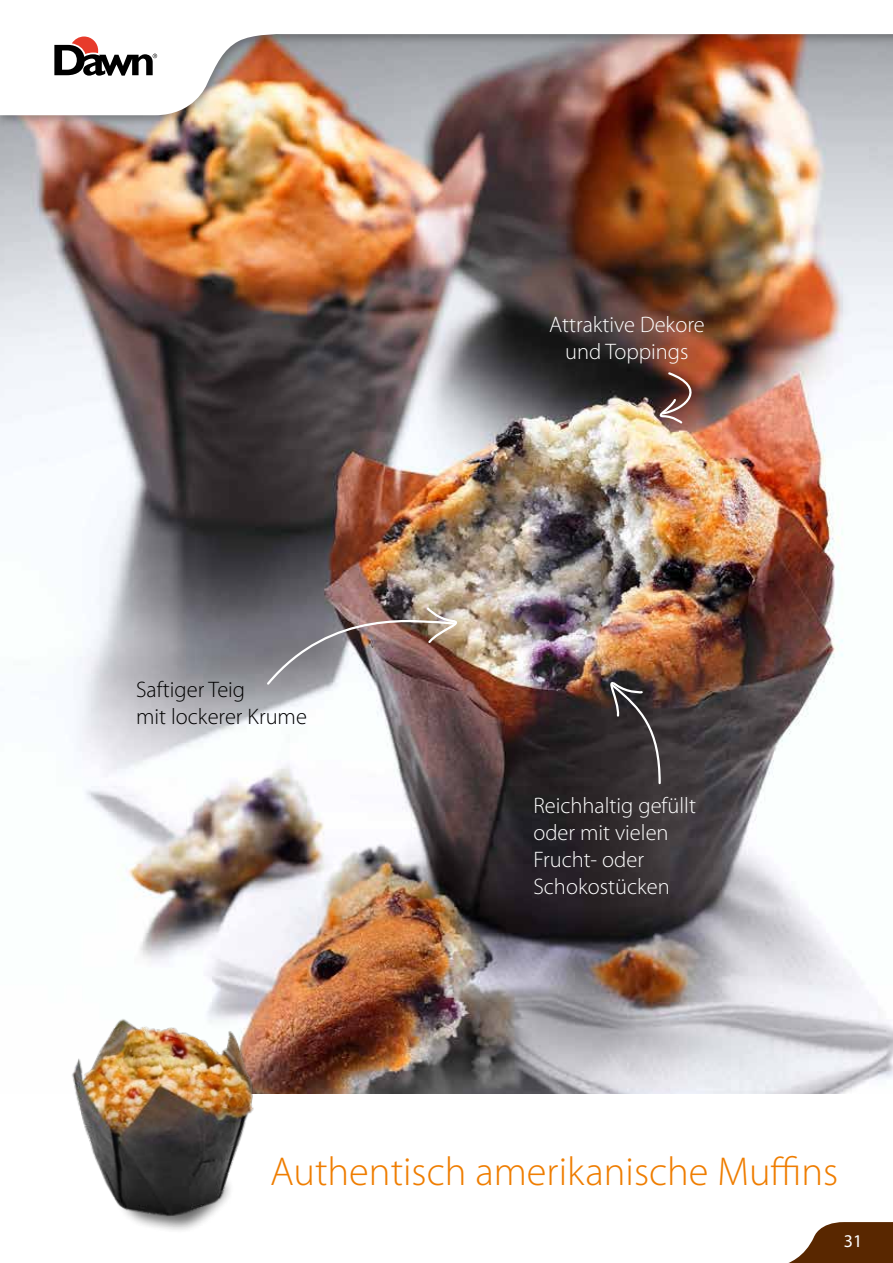
<style>
.page{position:relative;width:893px;height:1263px;background:#fff}
.page>*{position:absolute;margin:0;border:0;box-sizing:border-box;transform-origin:0 0}
.t1{font:300 40.5px "Myriad Pro";color:#ef7d00}
.t2{font:300 22.5px/27px "Myriad Pro";color:#fff}
.t3{font:300 22.5px/27px "Myriad Pro";color:#000}
.t4{font:18px "Myriad Pro";color:#fff}
</style>
<div class="page">
<img style="left:0;top:128px;width:893px;height:966px">
<svg style="left:788px;top:1222px;width:105px;height:41px"></svg>
<img style="left:36px;top:967px;width:263px;height:263px">
<img style="left:265px;top:606px;width:204px;height:81px">
<svg style="left:601px;top:673px;width:61px;height:112px;background:#423a3b"></svg>
<svg style="left:652px;top:370px;width:56px;height:55px;background:#754e45"></svg>
<div style="left:0;top:0;width:893px;height:128px;background:#000;opacity:.3"></div>
<img style="left:0;top:0;width:893px;height:115px">
<svg style="left:54px;top:37px;width:103px;height:39px"></svg>
<p class="t2" style="left:549px;top:310px;width:157px;text-align:center">Attraktive Dekore und Toppings</p>
<p class="t3" style="left:136px;top:676px;width:172px">Saftiger Teig<br>mit lockerer Krume</p>
<p class="t2" style="left:533px;top:791px;width:164px">Reichhaltig gefüllt oder mit vielen<br>Frucht- oder<br>Schokostücken</p>
<h1 class="t1" style="left:270px;top:1147px;width:570px">Authentisch amerikanische Muffins</h1>
<p class="t4" style="left:844px;top:1230px;width:20px">31</p>
</div>
